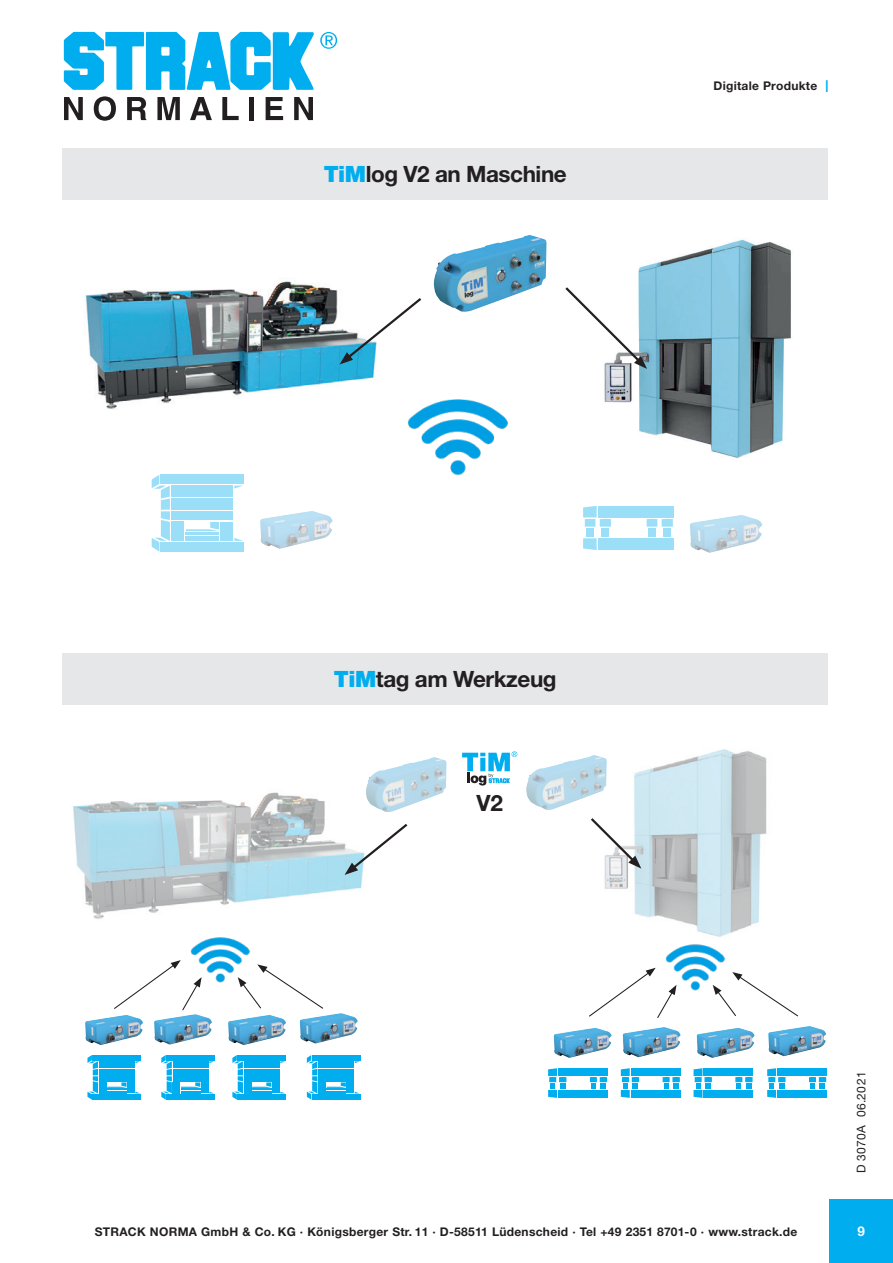
<style>
.page{position:relative;width:893px;height:1263px;background:#fff}
.page>*{position:absolute;margin:0;border:0;box-sizing:border-box;transform-origin:0 0}
.t1{font:700 22.5px "Helvetica Neue LT Std";letter-spacing:-.02em;color:#231f20}
.t2{font:700 13.5px "Helvetica Neue LT Std";color:#fff}
.t3{font:700 12px "Helvetica Neue LT Std";letter-spacing:.025em;color:#231f20}
.t4{font:12px "Helvetica Neue LT Std";letter-spacing:.03em;color:#231f20}
.s1{font-weight:900;color:#00aeef}
.s2{font-weight:400;font-size:16.5px;color:#00aeef}
</style>
<div class="page">
<svg style="left:64px;top:97px;width:19px;height:23px"></svg>
<svg style="left:94px;top:96px;width:22px;height:25px"></svg>
<svg style="left:127px;top:97px;width:19px;height:23px"></svg>
<svg style="left:157px;top:97px;width:23px;height:23px"></svg>
<svg style="left:190px;top:97px;width:22px;height:23px"></svg>
<svg style="left:222px;top:97px;width:17px;height:23px"></svg>
<div style="left:249px;top:97px;width:5px;height:23px;background:#231f20"></div>
<svg style="left:266px;top:97px;width:17px;height:23px"></svg>
<svg style="left:294px;top:97px;width:19px;height:23px"></svg>
<svg style="left:64px;top:32px;width:273px;height:58px"></svg>
<div style="left:829px;top:1199px;width:64px;height:64px;background:#00aeef"></div>
<div style="left:63px;top:149px;width:765px;height:51px;background:#e6e7e9"></div>
<div style="left:63px;top:654px;width:765px;height:51px;background:#e6e7e9"></div>
<img style="left:604px;top:239px;width:187px;height:219px">
<img style="left:434px;top:235px;width:113px;height:77px">
<img style="left:85px;top:281px;width:290px;height:128px">
<svg style="left:565px;top:285px;width:82px;height:84px"></svg>
<svg style="left:340px;top:296px;width:82px;height:68px"></svg>
<img style="left:260px;top:511px;width:73px;height:38px">
<img style="left:408px;top:399px;width:100px;height:77px">
<div style="left:161px;top:542px;width:83px;height:10px;background:#9adef8"></div>
<svg style="left:234px;top:538px;width:9px;height:3px"></svg>
<div style="left:161px;top:474px;width:83px;height:10px;background:#9adef8"></div>
<svg style="left:234px;top:486px;width:8px;height:3px"></svg>
<div style="left:171px;top:522px;width:13px;height:19px;background:#9adef8"></div>
<div style="left:171px;top:486px;width:62px;height:11px;background:#9adef8"></div>
<div style="left:171px;top:498px;width:62px;height:12px;background:#9adef8"></div>
<div style="left:171px;top:511px;width:62px;height:9px;background:#9adef8"></div>
<svg style="left:152px;top:475px;width:18px;height:77px"></svg>
<div style="left:221px;top:522px;width:12px;height:19px;background:#9adef8"></div>
<hr style="left:186px;top:537px;width:33px;height:4px;background:#9adef8">
<hr style="left:186px;top:533px;width:33px;height:2px;background:#00aeef">
<svg style="left:186px;top:522px;width:33px;height:9px"></svg>
<div style="left:601px;top:528px;width:8px;height:9px;background:#9adef8"></div>
<div style="left:586px;top:528px;width:8px;height:9px;background:#9adef8"></div>
<div style="left:663px;top:528px;width:8px;height:9px;background:#9adef8"></div>
<div style="left:648px;top:528px;width:7px;height:9px;background:#9adef8"></div>
<svg style="left:647px;top:519px;width:26px;height:8px"></svg>
<div style="left:598px;top:538px;width:76px;height:12px;background:#9adef8"></div>
<svg style="left:583px;top:538px;width:14px;height:12px"></svg>
<div style="left:598px;top:506px;width:76px;height:11px;background:#9adef8"></div>
<svg style="left:583px;top:506px;width:28px;height:21px"></svg>
<img style="left:604px;top:749px;width:163px;height:188px">
<img style="left:73px;top:792px;width:290px;height:127px">
<svg style="left:591px;top:816px;width:50px;height:52px"></svg>
<svg style="left:345px;top:821px;width:63px;height:54px"></svg>
<img style="left:85px;top:1015px;width:58px;height:30px">
<img style="left:190px;top:937px;width:61px;height:46px">
<div style="left:93px;top:1094px;width:48px;height:6px;background:#00aeef"></div>
<div style="left:93px;top:1055px;width:48px;height:5px;background:#00aeef"></div>
<div style="left:99px;top:1082px;width:7px;height:11px;background:#00aeef"></div>
<div style="left:99px;top:1061px;width:35px;height:7px;background:#00aeef"></div>
<div style="left:99px;top:1069px;width:35px;height:6px;background:#00aeef"></div>
<div style="left:99px;top:1076px;width:35px;height:5px;background:#00aeef"></div>
<svg style="left:87px;top:1055px;width:11px;height:45px"></svg>
<div style="left:127px;top:1082px;width:7px;height:11px;background:#00aeef"></div>
<hr style="left:107px;top:1091px;width:20px;height:2px;background:#00aeef">
<svg style="left:107px;top:1082px;width:20px;height:8px"></svg>
<div style="left:167px;top:1094px;width:48px;height:6px;background:#00aeef"></div>
<div style="left:167px;top:1055px;width:48px;height:5px;background:#00aeef"></div>
<div style="left:173px;top:1082px;width:7px;height:11px;background:#00aeef"></div>
<div style="left:173px;top:1061px;width:35px;height:7px;background:#00aeef"></div>
<div style="left:173px;top:1069px;width:35px;height:6px;background:#00aeef"></div>
<div style="left:173px;top:1076px;width:35px;height:5px;background:#00aeef"></div>
<svg style="left:161px;top:1055px;width:11px;height:45px"></svg>
<div style="left:201px;top:1082px;width:7px;height:11px;background:#00aeef"></div>
<svg style="left:181px;top:1082px;width:19px;height:11px"></svg>
<div style="left:238px;top:1094px;width:48px;height:6px;background:#00aeef"></div>
<div style="left:238px;top:1055px;width:48px;height:5px;background:#00aeef"></div>
<div style="left:244px;top:1082px;width:7px;height:11px;background:#00aeef"></div>
<div style="left:244px;top:1061px;width:35px;height:7px;background:#00aeef"></div>
<div style="left:244px;top:1069px;width:35px;height:6px;background:#00aeef"></div>
<div style="left:244px;top:1076px;width:35px;height:5px;background:#00aeef"></div>
<svg style="left:232px;top:1055px;width:11px;height:45px"></svg>
<div style="left:272px;top:1082px;width:7px;height:11px;background:#00aeef"></div>
<svg style="left:252px;top:1082px;width:19px;height:11px"></svg>
<div style="left:312px;top:1094px;width:48px;height:6px;background:#00aeef"></div>
<div style="left:312px;top:1055px;width:48px;height:5px;background:#00aeef"></div>
<div style="left:318px;top:1082px;width:8px;height:11px;background:#00aeef"></div>
<div style="left:318px;top:1061px;width:36px;height:7px;background:#00aeef"></div>
<div style="left:318px;top:1069px;width:36px;height:6px;background:#00aeef"></div>
<div style="left:318px;top:1076px;width:36px;height:5px;background:#00aeef"></div>
<svg style="left:307px;top:1055px;width:10px;height:45px"></svg>
<div style="left:347px;top:1082px;width:7px;height:11px;background:#00aeef"></div>
<svg style="left:327px;top:1082px;width:19px;height:11px"></svg>
<svg style="left:590px;top:1077px;width:17px;height:12px"></svg>
<div style="left:558px;top:1090px;width:50px;height:8px;background:#00aeef"></div>
<div style="left:558px;top:1068px;width:50px;height:8px;background:#00aeef"></div>
<svg style="left:548px;top:1068px;width:18px;height:30px"></svg>
<svg style="left:663px;top:1077px;width:17px;height:12px"></svg>
<div style="left:631px;top:1090px;width:50px;height:8px;background:#00aeef"></div>
<div style="left:631px;top:1068px;width:50px;height:8px;background:#00aeef"></div>
<svg style="left:621px;top:1068px;width:18px;height:30px"></svg>
<svg style="left:735px;top:1077px;width:18px;height:12px"></svg>
<div style="left:703px;top:1090px;width:50px;height:8px;background:#00aeef"></div>
<div style="left:703px;top:1068px;width:50px;height:8px;background:#00aeef"></div>
<svg style="left:694px;top:1068px;width:18px;height:30px"></svg>
<svg style="left:809px;top:1077px;width:17px;height:12px"></svg>
<div style="left:777px;top:1090px;width:50px;height:8px;background:#00aeef"></div>
<div style="left:777px;top:1068px;width:50px;height:8px;background:#00aeef"></div>
<svg style="left:767px;top:1068px;width:18px;height:30px"></svg>
<svg style="left:114px;top:960px;width:88px;height:51px"></svg>
<svg style="left:238px;top:964px;width:86px;height:45px"></svg>
<img style="left:665px;top:944px;width:60px;height:47px">
<svg style="left:589px;top:968px;width:87px;height:50px"></svg>
<svg style="left:713px;top:972px;width:86px;height:45px"></svg>
<img style="left:526px;top:755px;width:81px;height:55px">
<img style="left:366px;top:757px;width:81px;height:55px">
<svg style="left:462px;top:751px;width:55px;height:34px"></svg>
<img style="left:690px;top:515px;width:72px;height:38px">
<img style="left:154px;top:1014px;width:58px;height:30px">
<img style="left:228px;top:1015px;width:58px;height:30px">
<img style="left:300px;top:1013px;width:58px;height:30px">
<img style="left:554px;top:1028px;width:57px;height:30px">
<img style="left:623px;top:1027px;width:58px;height:30px">
<img style="left:697px;top:1028px;width:57px;height:30px">
<img style="left:768px;top:1026px;width:58px;height:30px">
<p class="t1" style="left:324px;top:160px;width:245px"><span class="s1">TiM</span>log V2 an Maschine</p>
<p class="t3" style="left:713px;top:78px;width:117px">Digitale Produkte <span class="s2">I</span></p>
<p class="t1" style="left:334px;top:665px;width:224px"><span class="s1">TiM</span>tag am Werkzeug</p>
<p class="t1" style="left:476px;top:789px;width:28px">V2</p>
<p class="t4" style="left:854px;top:1173px;width:103px;rotate:-90deg">D 3070A 06.2021</p>
<p class="t3" style="left:95px;top:1224px;width:704px">STRACK NORMA GmbH &amp; Co. KG · Königsberger Str. 11 · D-58511 Lüdenscheid · Tel +49 2351 8701-0 · www.strack.de</p>
<p class="t2" style="left:857px;top:1222px;width:9px">9</p>
</div>
